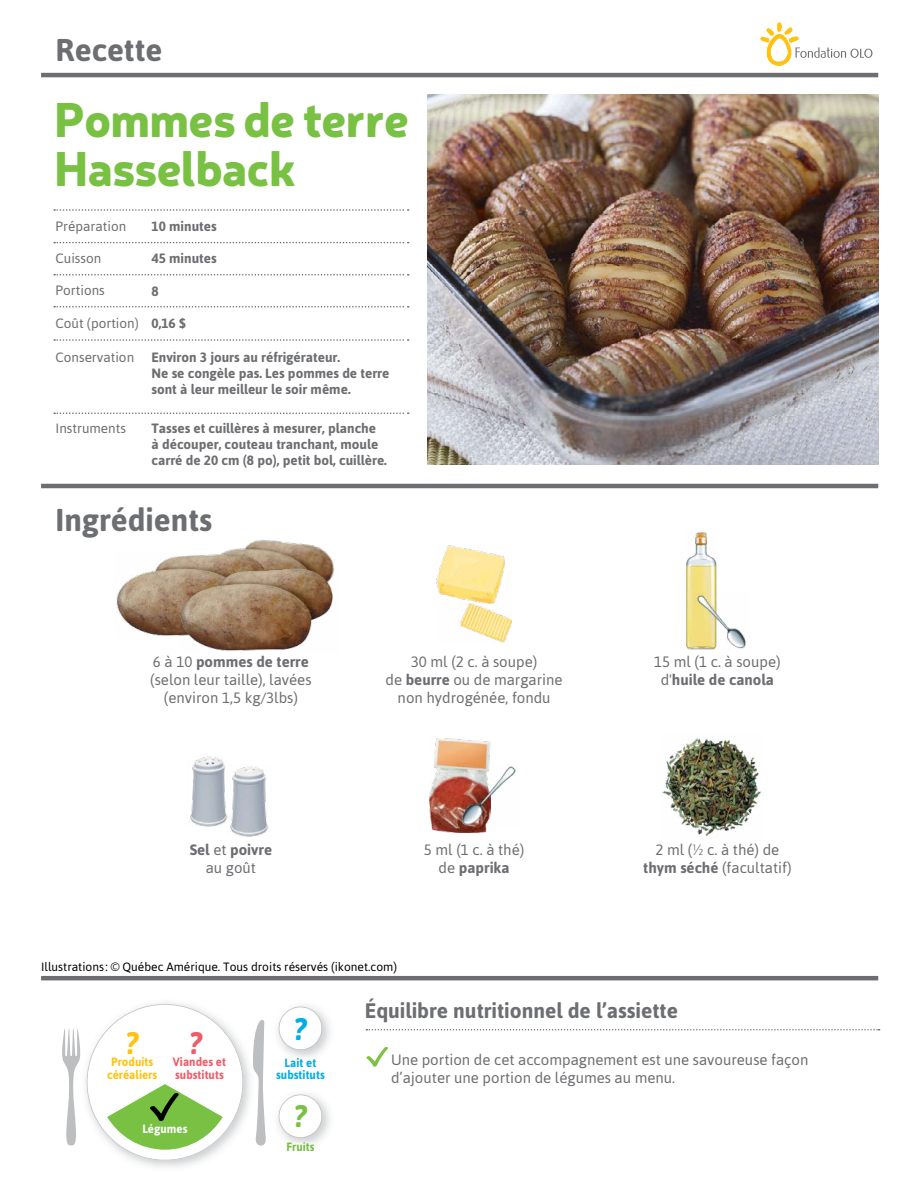
<style>
.page{position:relative;width:918px;height:1188px;background:#fff}
.page>*{position:absolute;margin:0;border:0;box-sizing:border-box;transform-origin:0 0}
.t1{font:900 48px/49.5px "Neris";letter-spacing:-.015em;color:#78c143}
.t2{font:700 31.5px "Asap";color:#6d6e71}
.t3{font:italic 700 31.05px "Asap";color:#ffc20e;scale:.95 1}
.t4{font:italic 700 31.05px "Asap";color:#f15b67;scale:.95 1}
.t5{font:italic 700 31.05px "Asap";color:#00aee6;scale:.95 1}
.t6{font:italic 700 31.05px "Asap";color:#78c143;scale:.95 1}
.t7{font:700 21px "Asap";color:#6d6e71}
.t8{font:15px/18px "Asap";color:#6d6e71;text-align:center}
.t9{font:700 15px/18px "Asap";color:#6d6e71;text-align:center}
.t10{font:700 13.5px/16.2px "Asap";color:#6d6e71}
.t11{font:13.5px "Asap";color:#6d6e71}
.t12{font:12px "Asap";color:#000}
.t13{font:700 12px/12.6px "Asap";letter-spacing:.005em;color:#f15b67;scale:.95 1}
.t14{font:700 12px/12.6px "Asap";letter-spacing:.005em;color:#ffc20e;text-align:center;scale:.95 1}
.t15{font:700 12px "Asap";letter-spacing:.005em;color:#00aee6;scale:.95 1}
.t16{font:700 12px "Asap";letter-spacing:.005em;color:#fff;scale:.95 1}
.t17{font:700 12px "Asap";letter-spacing:.005em;color:#00ade6;scale:.95 1}
.t18{font:700 12px "Asap";letter-spacing:.005em;color:#77bf43;scale:.95 1}
.s1{font-weight:700}
.s2{font-weight:400}
.s3{color:#00abe3}
.s4{color:#00ace4}
.s5{color:#6eb33e}
.s6{color:#75bd42}
</style>
<div class="page">
<img style="left:427px;top:94px;width:452px;height:371px">
<hr style="left:41px;top:484px;width:837px;height:4px;background:#6d6e71">
<hr style="left:41px;top:976px;width:837px;height:4px;background:#6d6e71">
<hr style="left:41px;top:73px;width:837px;height:4px;background:#6d6e71">
<svg style="left:366px;top:1029px;width:514px;height:1px"></svg>
<svg style="left:54px;top:209px;width:355px;height:2px"></svg>
<svg style="left:54px;top:274px;width:355px;height:2px"></svg>
<svg style="left:54px;top:339px;width:355px;height:2px"></svg>
<svg style="left:54px;top:242px;width:355px;height:1px"></svg>
<svg style="left:54px;top:306px;width:355px;height:2px"></svg>
<svg style="left:54px;top:413px;width:355px;height:1px"></svg>
<svg style="left:760px;top:22px;width:113px;height:44px"></svg>
<img style="left:278px;top:1006px;width:52px;height:51px">
<svg style="left:279px;top:1007px;width:43px;height:43px"></svg>
<img style="left:278px;top:1094px;width:52px;height:49px">
<img style="left:287px;top:1142px;width:27px;height:2px">
<svg style="left:279px;top:1095px;width:43px;height:43px"></svg>
<div style="left:283px;top:1011px;width:35px;height:35px;background:#fff;border-radius:50%"></div>
<div style="left:283px;top:1099px;width:35px;height:35px;background:#fff;border-radius:50%"></div>
<svg style="left:253px;top:1020px;width:13px;height:126px"></svg>
<svg style="left:62px;top:1004px;width:181px;height:157px"></svg>
<svg style="left:366px;top:1047px;width:22px;height:20px"></svg>
<img style="left:190px;top:756px;width:36px;height:71px">
<img style="left:226px;top:766px;width:43px;height:71px">
<img style="left:224px;top:539px;width:110px;height:27px">
<img style="left:116px;top:552px;width:160px;height:84px">
<img style="left:178px;top:566px;width:157px;height:85px">
<img style="left:436px;top:545px;width:76px;height:98px">
<img style="left:686px;top:532px;width:31px;height:117px">
<img style="left:695px;top:592px;width:51px;height:58px">
<img style="left:430px;top:739px;width:61px;height:94px">
<img style="left:458px;top:764px;width:58px;height:64px">
<img style="left:662px;top:737px;width:99px;height:100px">
<h2 class="t2" style="left:56px;top:31px;width:108px">Recette</h2>
<h1 class="t1" style="left:54px;top:92px;width:357px">Pommes de terre<br>Hasselback</h1>
<p class="t11" style="left:56px;top:218px;width:72px">Préparation</p>
<p class="t11" style="left:56px;top:251px;width:47px">Cuisson</p>
<p class="t11" style="left:56px;top:283px;width:51px">Portions</p>
<p class="t11" style="left:56px;top:315px;width:85px">Coût (portion)</p>
<p class="t11" style="left:56px;top:349px;width:80px">Conservation</p>
<p class="t11" style="left:56px;top:420px;width:72px">Instruments</p>
<p class="t10" style="left:152px;top:218px;width:67px">10 minutes</p>
<p class="t10" style="left:152px;top:250px;width:67px">45 minutes</p>
<p class="t10" style="left:152px;top:283px;width:9px">8</p>
<p class="t10" style="left:152px;top:315px;width:36px">0,16 $</p>
<p class="t10" style="left:152px;top:349px;width:240px">Environ 3 jours au réfrigérateur.<br>Ne se congèle pas. Les pommes de terre sont à leur meilleur le soir même.</p>
<p class="t10" style="left:152px;top:420px;width:237px">Tasses et cuillères à mesurer, planche<br>à découper, couteau tranchant, moule carré de 20 cm (8 po), petit bol, cuillère.</p>
<h2 class="t2" style="left:56px;top:501px;width:158px">Ingrédients</h2>
<p class="t8" style="left:150px;top:653px;width:163px">6 à 10 <span class="s1">pommes de terre </span>(selon leur taille), lavées (environ 1,5 kg/3lbs)</p>
<p class="t9" style="left:190px;top:841px;width:84px">Sel <span class="s2">et</span> poivre <span class="s2">au goût</span></p>
<p class="t8" style="left:386px;top:653px;width:179px">30 ml (2 c. à soupe)<br>de <span class="s1">beurre</span> ou de margarine non hydrogénée, fondu</p>
<p class="t8" style="left:424px;top:841px;width:102px">5 ml (1 c. à thé) de <span class="s1">paprika</span></p>
<p class="t12" style="left:41px;top:960px;width:357px">Illustrations : © Québec Amérique. Tous droits réservés (ikonet.com)</p>
<p class="t8" style="left:654px;top:653px;width:128px">15 ml (1 c. à soupe) d'<span class="s1">huile de canola</span></p>
<p class="t8" style="left:643px;top:841px;width:150px">2 ml (½ c. à thé) de <span class="s1">thym séché</span> (facultatif)</p>
<h3 class="t3" style="left:126px;top:1025px;width:15px">?</h3>
<h3 class="t4" style="left:189px;top:1025px;width:15px">?</h3>
<h3 class="t5" style="left:294px;top:1011px;width:15px">?</h3>
<p class="t14" style="left:107px;top:1056px;width:54px">Produits céréaliers</p>
<p class="t13" style="left:173px;top:1056px;width:58px">Viandes et substituts</p>
<p class="t17" style="left:285px;top:1056px;width:35px">Lai<span class="s3">t e</span><span class="s4">t</span></p>
<p class="t15" style="left:276px;top:1068px;width:53px">substituts</p>
<p class="t16" style="left:142px;top:1121px;width:49px">Légumes</p>
<h3 class="t6" style="left:294px;top:1098px;width:15px">?</h3>
<p class="t18" style="left:286px;top:1140px;width:31px">Fru<span class="s5">i</span><span class="s6">ts</span></p>
<h3 class="t7" style="left:365px;top:998px;width:315px">Équilibre nutritionnel de l’assiette</h3>
<p class="t8" style="left:391px;top:1051px;width:419px;text-align:left">Une portion de cet accompagnement est une savoureuse façon d’ajouter une portion de légumes au menu.</p>
</div>
